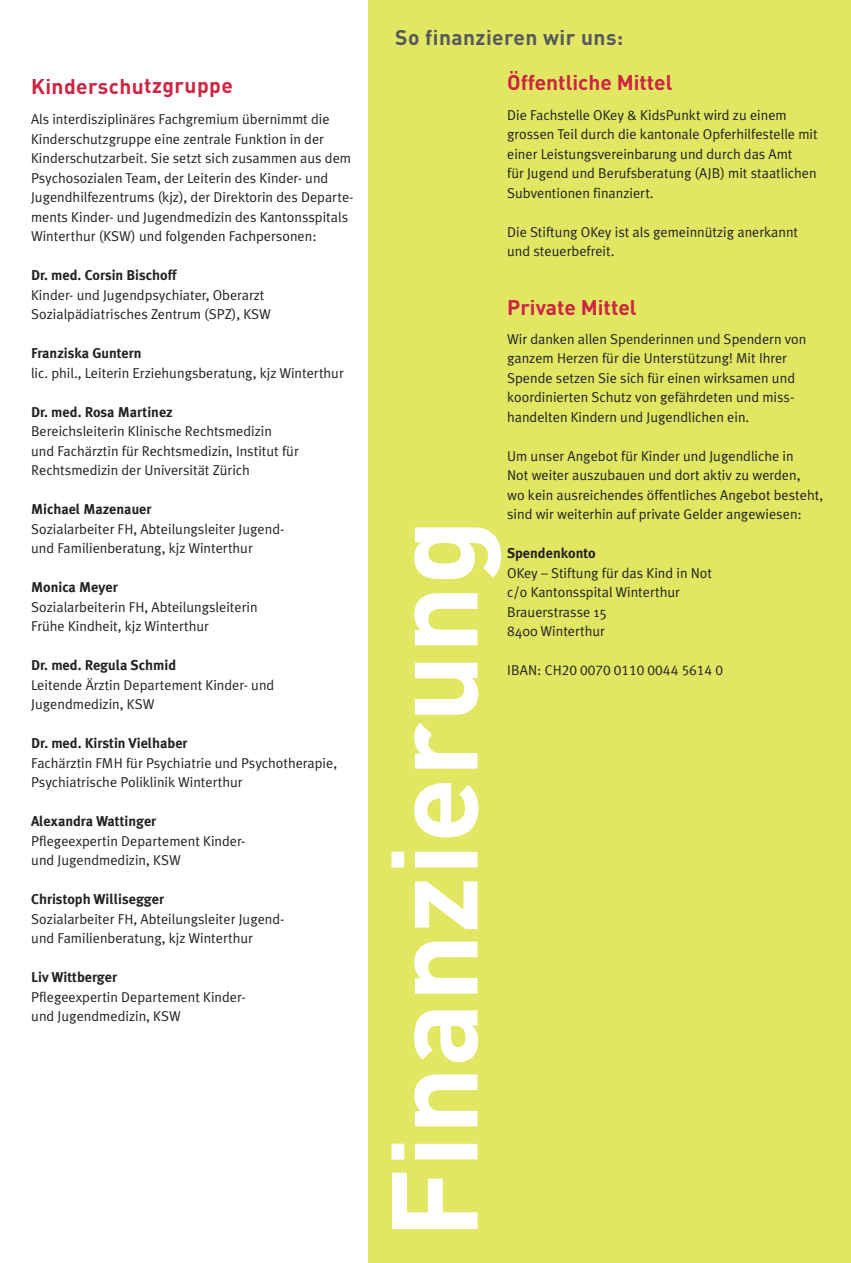
<style>
.page{position:relative;width:851px;height:1263px;background:#fff}
.page>*{position:absolute;margin:0;border:0;box-sizing:border-box;transform-origin:0 0}
.t1{font:700 120px "DIN";color:#fff}
.t2{font:700 21px "DIN";color:#cd2441}
.t3{font:700 21px "DIN";letter-spacing:.02em;color:#57585c}
.t4{font:700 21px "DIN";letter-spacing:.02em;color:#cd2441}
.t5{font:14.25px/19.5px "Meta Plus Normal";color:#232122}
.t6{font:700 14.25px "Meta Plus";color:#232122}
.t7{font:14.25px "Meta Plus Normal Caps";color:#232122}
.s1{font-family:"Meta Plus Normal"}
</style>
<div class="page">
<div style="left:368px;top:0;width:482px;height:1263px;background:#e1e763"></div>
<h2 class="t4" style="left:31px;top:74px;width:203px">Kinderschutzgruppe</h2>
<p class="t5" style="left:31px;top:110px;width:324px">Als interdisziplinäres Fachgremium übernimmt die Kinderschutzgruppe eine zentrale Funktion in der Kinderschutzarbeit. Sie setzt sich zusammen aus dem Psychosozialen Team, der Leiterin des Kinder- und Jugendhilfezentrums (kjz), der Direktorin des Departe&shy;ments Kinder- und Jugendmedizin des Kantonsspitals Winterthur (KSW) und folgenden Fachpersonen:</p>
<p class="t6" style="left:31px;top:267px;width:147px">Dr. med. Corsin Bischoff</p>
<p class="t5" style="left:31px;top:285px;width:241px">Kinder- und Jugendpsychiater, Oberarzt<br>Sozialpädiatrisches Zentrum (SPZ), KSW</p>
<p class="t6" style="left:31px;top:345px;width:112px">Franziska Guntern</p>
<p class="t5" style="left:31px;top:363px;width:314px">lic. phil., Leiterin Erziehungsberatung, kjz Winterthur</p>
<p class="t6" style="left:31px;top:403px;width:143px">Dr. med. Rosa Martinez</p>
<p class="t5" style="left:31px;top:422px;width:269px">Bereichsleiterin Klinische Rechtsmedizin<br>und Fachärztin für Rechtsmedizin, Institut für<br>Rechtsmedizin der Universität Zürich</p>
<p class="t6" style="left:31px;top:501px;width:122px">Michael Mazenauer</p>
<p class="t5" style="left:31px;top:519px;width:255px">Sozialarbeiter FH, Abteilungsleiter Jugend&shy;und Familienberatung, kjz Winterthur</p>
<p class="t6" style="left:31px;top:579px;width:88px">Monica Meyer</p>
<p class="t5" style="left:31px;top:597px;width:228px">Sozialarbeiterin FH, Abteilungsleiterin<br>Frühe Kindheit, kjz Winterthur</p>
<p class="t6" style="left:31px;top:657px;width:146px">Dr. med. Regula Schmid</p>
<p class="t5" style="left:31px;top:675px;width:244px">Leitende Ärztin Departement Kinder- und<br>Jugendmedizin, KSW</p>
<p class="t6" style="left:31px;top:735px;width:158px">Dr. med. Kirstin Vielhaber</p>
<p class="t5" style="left:31px;top:753px;width:307px">Fachärztin FMH für Psychiatrie und Psychotherapie,<br>Psychiatrische Poliklinik Winterthur</p>
<p class="t6" style="left:31px;top:813px;width:126px">Alexandra Wattinger</p>
<p class="t5" style="left:31px;top:831px;width:216px">Pflegeexpertin Departement Kinder&shy;und Jugendmedizin, KSW</p>
<p class="t6" style="left:31px;top:891px;width:134px">Christoph Willisegger</p>
<p class="t5" style="left:31px;top:909px;width:255px">Sozialarbeiter FH, Abteilungsleiter Jugend&shy;und Familienberatung, kjz Winterthur</p>
<p class="t6" style="left:31px;top:969px;width:87px">Liv Wittberger</p>
<p class="t5" style="left:31px;top:987px;width:216px">Pflegeexpertin Departement Kinder&shy;und Jugendmedizin, KSW</p>
<h2 class="t3" style="left:395px;top:25px;width:230px">So finanzieren wir uns:</h2>
<h2 class="t2" style="left:507px;top:71px;width:167px">Öffentliche Mittel</h2>
<p class="t5" style="left:507px;top:105px;width:312px">Die Fachstelle OKey &amp; KidsPunkt wird zu einem grossen Teil durch die kantonale Opferhilfestelle mit einer Leistungsvereinbarung und durch das Amt<br>für Jugend und Berufsberatung (AJB) mit staatlichen Subventionen finanziert.</p>
<p class="t5" style="left:507px;top:222px;width:292px">Die Stiftung OKey ist als gemeinnützig anerkannt und steuerbefreit.</p>
<h2 class="t2" style="left:507px;top:295px;width:131px">Private Mittel</h2>
<p class="t5" style="left:507px;top:329px;width:301px">Wir danken allen Spenderinnen und Spendern von ganzem Herzen für die Unterstützung! Mit Ihrer Spende setzen Sie sich für einen wirksamen und koordinierten Schutz von gefährdeten und miss&shy;handelten Kindern und Jugendlichen ein.</p>
<p class="t5" style="left:507px;top:446px;width:317px">Um unser Angebot für Kinder und Jugendliche in<br>Not weiter auszubauen und dort aktiv zu werden,<br>wo kein ausreichendes öffentliches Angebot besteht, sind wir weiterhin auf private Gelder angewiesen:</p>
<p class="t6" style="left:507px;top:545px;width:90px">Spendenkonto</p>
<p class="t5" style="left:507px;top:563px;width:206px">OKey – Stiftung für das Kind in Not c/o Kantonsspital Winterthur<br>Brauerstrasse 15<br>8400 Winterthur</p>
<p class="t7" style="left:507px;top:662px;width:217px"><span class="s1">IBAN: CH</span>20 0070 0110 0044 5614 0</p>
<h1 class="t1" style="left:366px;top:1239px;width:722px;rotate:-90deg">Finanzierung</h1>
</div>
